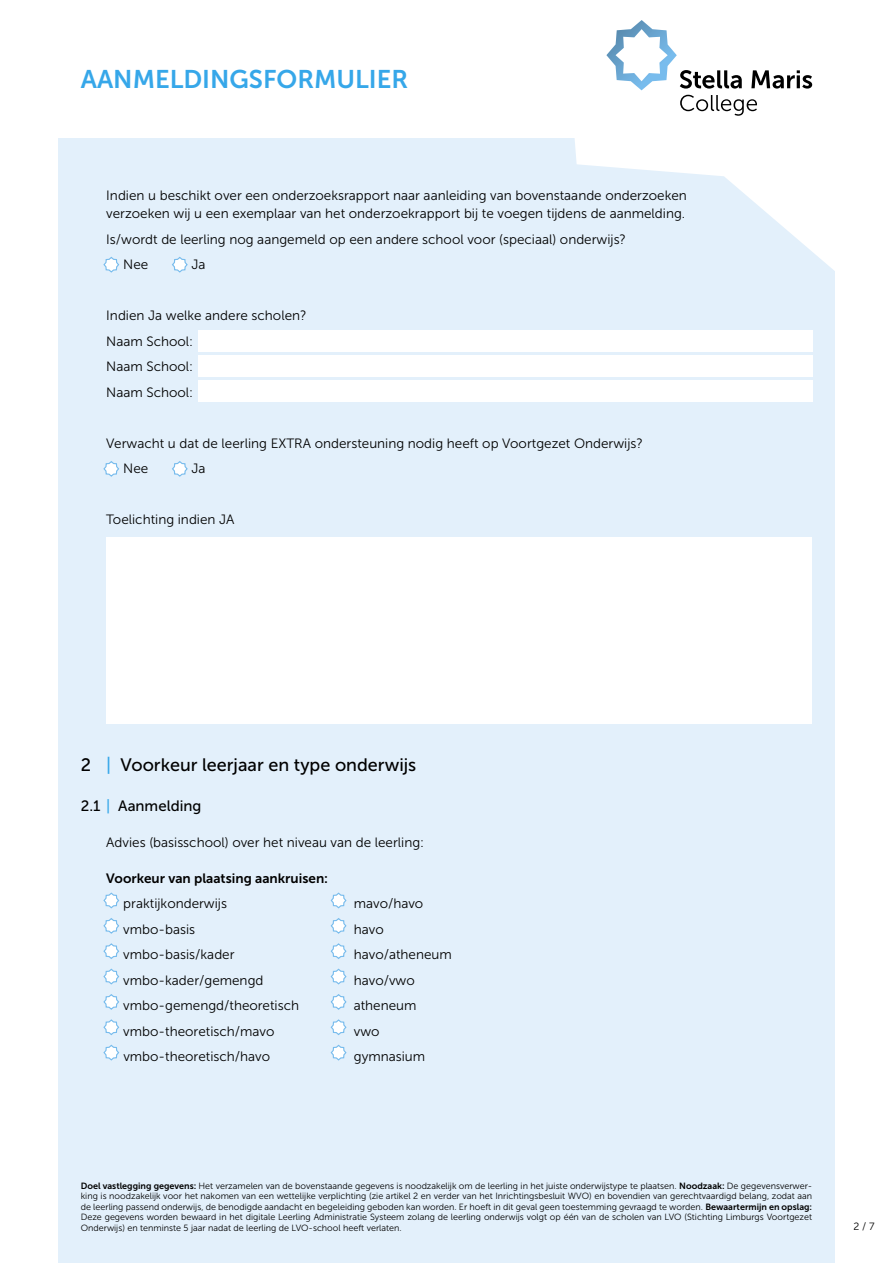
<style>
.page{position:relative;width:893px;height:1263px;background:#fff}
.page>*{position:absolute;margin:0;border:0;box-sizing:border-box;transform-origin:0 0}
.t1{font:25.5px "Museo Sans 700";color:#36a7e9}
.t2{font:18px "Museo Sans 500";color:#000}
.t3{font:15px "Museo Sans 500";color:#000}
.t4{font:13.5px/25.5px "Museo Sans 300";color:#000}
.t5{font:13.5px "Museo Sans 700";color:#000}
.t6{font:10.5px "Museo Sans 300";color:#000}
.t7{font:9px/10.5px "Museo Sans 300";color:#000;text-align:justify}
.s1{color:#36a7e9}
.s2{font-family:"Museo Sans 700"}
</style>
<div class="page">
<div style="left:58px;top:138px;width:777px;height:1125px;background:#e3f0fb"></div>
<svg style="left:575px;top:84px;width:260px;height:187px;fill:#fff"></svg>
<div style="left:198px;top:331px;width:614px;height:21px;background:#fff"></div>
<div style="left:198px;top:356px;width:614px;height:21px;background:#fff"></div>
<div style="left:198px;top:381px;width:614px;height:21px;background:#fff"></div>
<div style="left:106px;top:538px;width:706px;height:186px;background:#fff"></div>
<svg style="left:172px;top:461px;width:16px;height:16px"></svg>
<svg style="left:103px;top:461px;width:16px;height:16px"></svg>
<svg style="left:103px;top:892px;width:17px;height:17px"></svg>
<svg style="left:330px;top:892px;width:17px;height:17px"></svg>
<svg style="left:103px;top:1044px;width:17px;height:17px"></svg>
<svg style="left:330px;top:1044px;width:17px;height:17px"></svg>
<svg style="left:103px;top:1019px;width:17px;height:16px"></svg>
<svg style="left:330px;top:1019px;width:17px;height:16px"></svg>
<svg style="left:103px;top:994px;width:16px;height:16px"></svg>
<svg style="left:330px;top:994px;width:17px;height:16px"></svg>
<svg style="left:103px;top:968px;width:17px;height:17px"></svg>
<svg style="left:330px;top:968px;width:17px;height:17px"></svg>
<svg style="left:103px;top:943px;width:17px;height:16px"></svg>
<svg style="left:330px;top:943px;width:17px;height:16px"></svg>
<svg style="left:103px;top:918px;width:16px;height:16px"></svg>
<svg style="left:330px;top:918px;width:17px;height:16px"></svg>
<svg style="left:103px;top:256px;width:17px;height:17px"></svg>
<svg style="left:172px;top:256px;width:16px;height:17px"></svg>
<svg style="left:606px;top:20px;width:206px;height:96px"></svg>
<h1 class="t1" style="left:81px;top:65px;width:329px">AANMELDINGSFORMULIER</h1>
<h3 class="t4" style="left:106px;top:187px;width:582px;line-height:18px">Indien u beschikt over een onderzoeksrapport naar aanleiding van bovenstaande onderzoeken verzoeken wij u een exemplaar van het onderzoekrapport bij te voegen tijdens de aanmelding.</h3>
<h3 class="t4" style="left:123px;top:227px;width:504px;text-indent:-17px">Is/wordt de leerling nog aangemeld op een andere school voor (speciaal) onderwijs?<br>Nee</h3>
<h3 class="t4" style="left:191px;top:252px;width:16px">Ja</h3>
<h3 class="t4" style="left:106px;top:303px;width:202px">Indien Ja welke andere scholen?<br>Naam School:<br>Naam School:<br>Naam School:</h3>
<h3 class="t4" style="left:123px;top:431px;width:521px;text-indent:-17px">Verwacht u dat de leerling EXTRA ondersteuning nodig heeft op Voortgezet Onderwijs?<br>Nee</h3>
<h3 class="t4" style="left:191px;top:456px;width:16px">Ja</h3>
<h3 class="t4" style="left:106px;top:507px;width:130px">Toelichting indien JA</h3>
<h2 class="t2" style="left:81px;top:755px;width:337px">2 <span class="s1">|</span> Voorkeur leerjaar en type onderwijs</h2>
<h3 class="t3" style="left:81px;top:797px;width:122px">2.1 <span class="s1">|</span> Aanmelding</h3>
<h3 class="t4" style="left:106px;top:829px;width:319px">Advies (basisschool) over het niveau van de leerling:</h3>
<h3 class="t5" style="left:106px;top:870px;width:223px">Voorkeur van plaatsing aankruisen:</h3>
<h3 class="t4" style="left:123px;top:891px;width:105px">praktijkonderwijs</h3>
<h3 class="t4" style="left:354px;top:891px;width:71px">mavo/havo</h3>
<h3 class="t4" style="left:123px;top:916px;width:73px">vmbo-basis</h3>
<h3 class="t4" style="left:354px;top:916px;width:31px">havo</h3>
<h3 class="t4" style="left:123px;top:942px;width:113px">vmbo-basis/kader</h3>
<h3 class="t4" style="left:354px;top:942px;width:99px">havo/atheneum</h3>
<h3 class="t4" style="left:123px;top:967px;width:142px">vmbo-kader/gemengd</h3>
<h3 class="t4" style="left:354px;top:967px;width:62px">havo/vwo</h3>
<h3 class="t4" style="left:123px;top:993px;width:177px">vmbo-gemengd/theoretisch</h3>
<h3 class="t4" style="left:354px;top:993px;width:64px">atheneum</h3>
<h3 class="t4" style="left:123px;top:1018px;width:153px">vmbo-theoretisch/mavo</h3>
<h3 class="t4" style="left:354px;top:1018px;width:27px">vwo</h3>
<h3 class="t4" style="left:123px;top:1044px;width:148px">vmbo-theoretisch/havo</h3>
<h3 class="t4" style="left:354px;top:1044px;width:73px">gymnasium</h3>
<p class="t7" style="left:81px;top:1181px;width:733px"><span class="s2">Doel vastlegging gegevens:</span> Het verzamelen van de bovenstaande gegevens is noodzakelijk om de leerling in het juiste onderwijstype te plaatsen. <span class="s2">Noodzaak:</span> De gegevensverwer&shy;king is noodzakelijk voor het nakomen van een wettelijke verplichting (zie artikel 2 en verder van het Inrichtingsbesluit WVO) en bovendien van gerechtvaardigd belang, zodat aan de leerling passend onderwijs, de benodigde aandacht en begeleiding geboden kan worden. Er hoeft in dit geval geen toestemming gevraagd te worden. <span class="s2">Bewaartermijn en opslag:<br></span>Deze gegevens worden bewaard in het digitale Leerling Administratie Systeem zolang de leerling onderwijs volgt op één van de scholen van LVO (Stichting Limburgs Voortgezet Onderwijs) en tenminste 5 jaar nadat de leerling de LVO-school heeft verlaten.</p>
<p class="t6" style="left:853px;top:1221px;width:23px">2 / 7</p>
</div>
